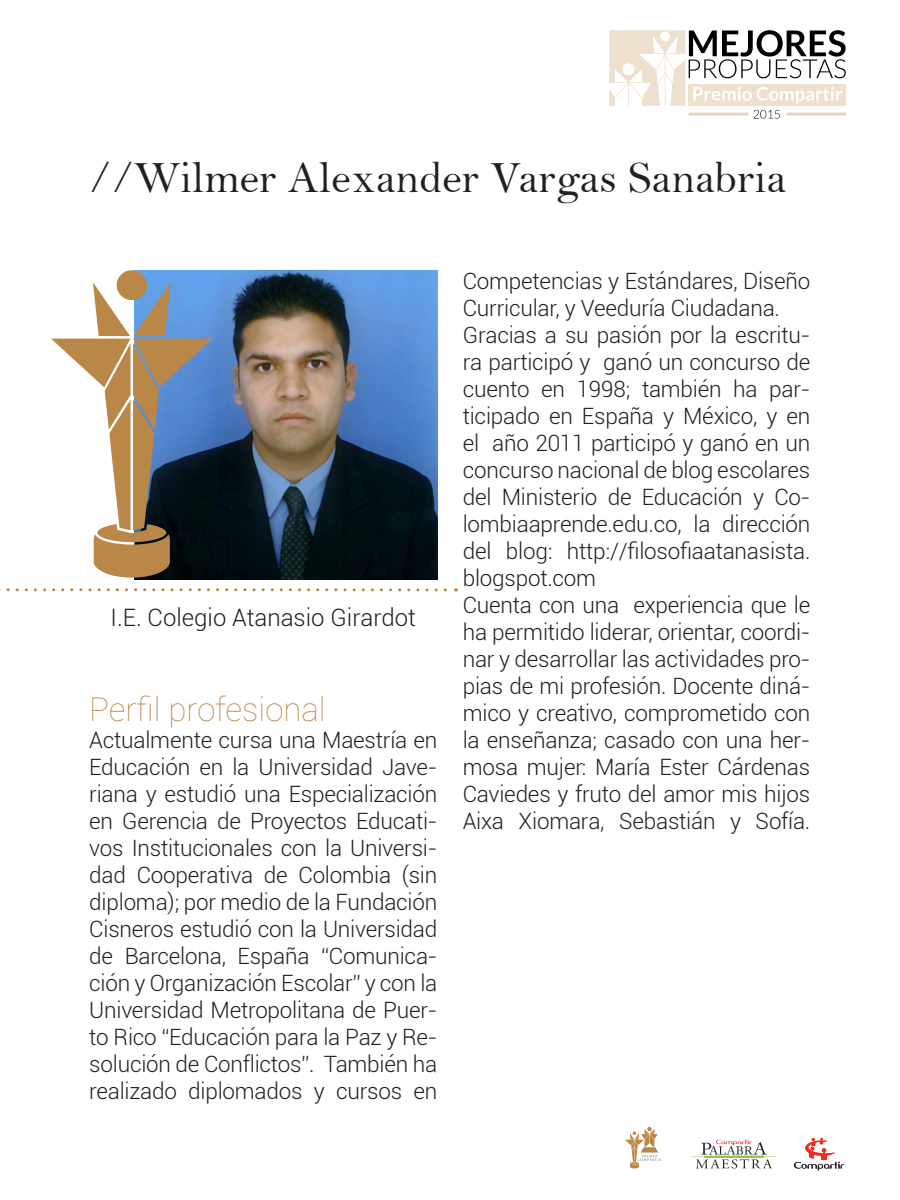
<style>
.page{position:relative;width:900px;height:1200px;background:#fff}
.page>*{position:absolute;margin:0;border:0;box-sizing:border-box;transform-origin:0 0}
.t1{font:45px "Bell";color:#231f20}
.t2{font:100 33px "Roboto";color:#b98747}
.perfil_profesional{font:300 24px "Roboto";color:#231f20}
.perfil_profesional-2{font:300 22.5px/27px "Roboto";letter-spacing:-.01em;color:#231f20;text-align:justify}
</style>
<div class="page">
<svg style="left:692px;top:1140px;width:85px;height:28px"></svg>
<svg style="left:625px;top:1127px;width:37px;height:41px"></svg>
<svg style="left:609px;top:30px;width:237px;height:89px"></svg>
<svg style="left:794px;top:1138px;width:50px;height:32px"></svg>
<img style="left:135px;top:270px;width:302px;height:310px">
<svg style="left:0;top:588px;width:457px;height:4px"></svg>
<svg style="left:51px;top:270px;width:162px;height:308px"></svg>
<p class="t1" style="left:89px;top:150px;width:698px">//Wilmer Alexander Vargas Sanabria</p>
<p class="perfil_profesional" style="left:111px;top:601px;width:307px">I.E. Colegio Atanasio Girardot</p>
<p class="t2" style="left:89px;top:686px;width:238px">Perfil profesional</p>
<p class="perfil_profesional-2" style="left:89px;top:726px;width:350px">Actualmente cursa una Maestría en Educación en la Universidad Jave&shy;riana y estudió una Especialización en Gerencia de Proyectos Educati&shy;vos Institucionales con la Universi&shy;dad Cooperativa de Colombia (sin diploma); por medio de la Fundación Cisneros estudió con la Universidad de Barcelona, España “Comunica&shy;ción y Organización Escolar” y con la Universidad Metropolitana de Puer&shy;to Rico “Educación para la Paz y Re&shy;solución de Conflictos”. También ha realizado diplomados y cursos en</p>
<p class="perfil_profesional-2" style="left:463px;top:267px;width:349px">Competencias y Estándares, Diseño<br>Curricular, y Veeduría Ciudadana.</p>
<p class="perfil_profesional-2" style="left:463px;top:321px;width:349px">Gracias a su pasión por la escritu&shy;ra participó y ganó un concurso de cuento en 1998; también ha par&shy;ticipado en España y México, y en el año 2011 participó y ganó en un concurso nacional de blog escolares del Ministerio de Educación y Co&shy;lombiaaprende.edu.co, la dirección del blog: http://filosofiaatanasista. blogspot.com</p>
<p class="perfil_profesional-2" style="left:463px;top:591px;width:349px">Cuenta con una experiencia que le ha permitido liderar, orientar, coordi&shy;nar y desarrollar las actividades pro&shy;pias de mi profesión. Docente diná&shy;mico y creativo, comprometido con la enseñanza; casado con una her&shy;mosa mujer: María Ester Cárdenas Caviedes y fruto del amor mis hijos Aixa Xiomara, Sebastián y Sofía.</p>
</div>
